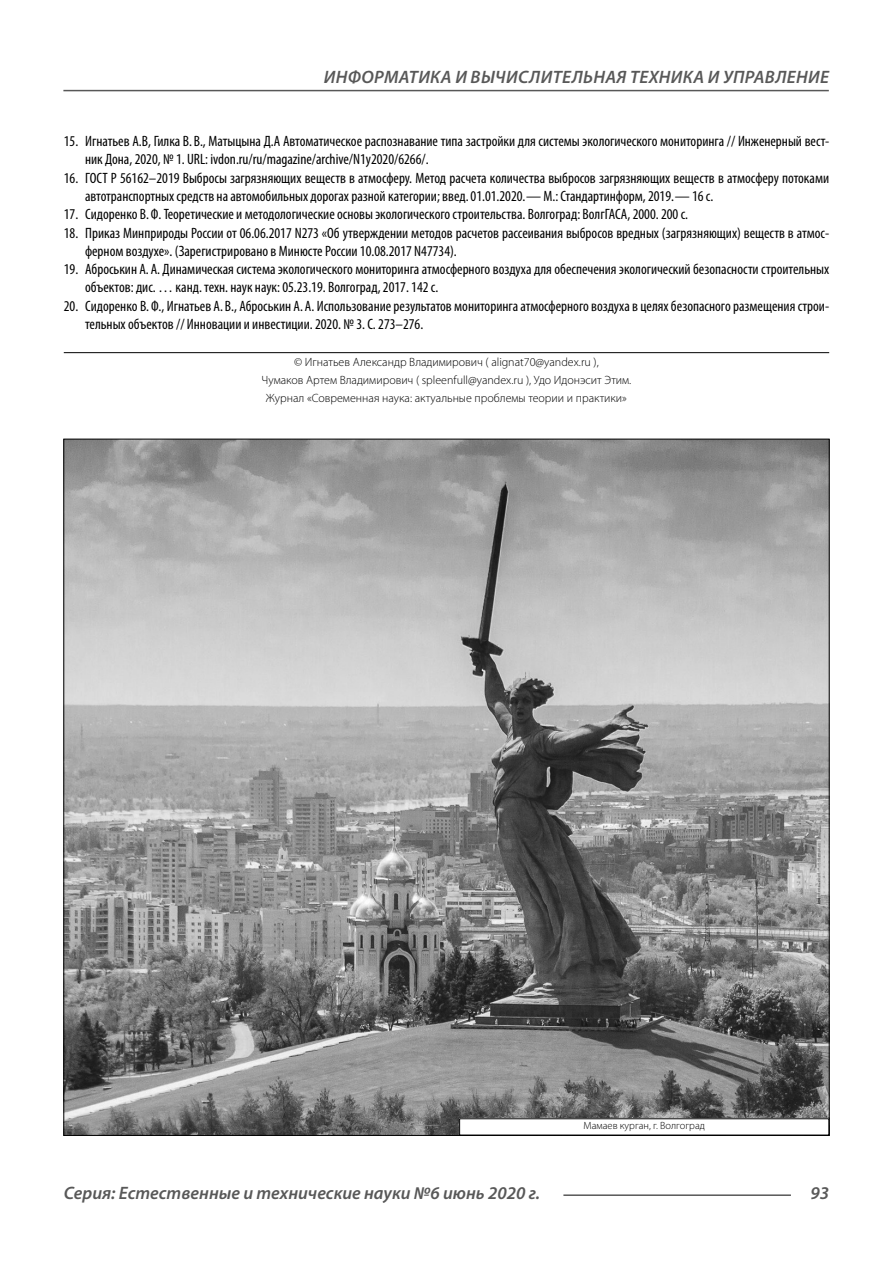
<style>
.page{position:relative;width:893px;height:1263px;background:#fff}
.page>*{position:absolute;margin:0;border:0;box-sizing:border-box;transform-origin:0 0}
.t1{font:italic 600 18px "Myriad Pro";color:#585858}
.t2{font:italic 600 18px "Myriad Pro";letter-spacing:.02em;color:#585858}
.t3{font:condensed 15px/18.3px "Myriad Pro";color:#000}
.t4{font:300 12px/18.3px "Myriad Pro";color:#000;text-align:center}
.t5{font:300 10.5px "Myriad Pro";color:#000}
</style>
<div class="page">
<hr style="left:64px;top:352px;width:765px;height:1px;background:#000">
<img style="left:65px;top:441px;width:763px;height:693px">
<div style="left:460px;top:1119px;width:369px;height:16px;background:#fff"></div>
<hr style="left:563px;top:1194px;width:228px;height:2px;background:#585858">
<hr style="left:63px;top:90px;width:766px;height:1px;background:#585858">
<p class="t2" style="left:324px;top:67px;width:507px">ИНФОРМАТИКА И ВЫЧИСЛИТЕЛЬНАЯ ТЕХНИКА И УПРАВЛЕНИЕ</p>
<p class="t3" style="left:85px;top:133px;width:746px;text-indent:-21px">15. Игнатьев А.В, Гилка В. В., Матыцына Д.А Автоматическое распознавание типа застройки для системы экологического мониторинга // Инженерный вест&shy;ник Дона, 2020, № 1. URL: ivdon.ru/ru/magazine/archive/N1y2020/6266/.</p>
<p class="t3" style="left:85px;top:170px;width:746px;text-indent:-21px">16. ГОСТ Р 56162–2019 Выбросы загрязняющих веществ в атмосферу. Метод расчета количества выбросов загрязняющих веществ в атмосферу потоками автотранспортных средств на автомобильных дорогах разной категории; введ. 01.01.2020. — М.: Стандартинформ, 2019. — 16 с.</p>
<p class="t3" style="left:64px;top:206px;width:626px">17. Сидоренко В. Ф. Теоретические и методологические основы экологического строительства. Волгоград: ВолгГАСА, 2000. 200 с.</p>
<p class="t3" style="left:85px;top:225px;width:746px;text-indent:-21px">18. Приказ Минприроды России от 06.06.2017 N273 «Об утверждении методов расчетов рассеивания выбросов вредных (загрязняющих) веществ в атмос&shy;ферном воздухе». (Зарегистрировано в Минюсте России 10.08.2017 N47734).</p>
<p class="t3" style="left:85px;top:261px;width:746px;text-indent:-21px">19. Аброськин А. А. Динамическая система экологического мониторинга атмосферного воздуха для обеспечения экологический безопасности строительных объектов: дис. … канд. техн. наук наук: 05.23.19. Волгоград, 2017. 142 с.</p>
<p class="t3" style="left:85px;top:298px;width:746px;text-indent:-21px">20. Сидоренко В. Ф., Игнатьев А. В., Аброськин А. А. Использование результатов мониторинга атмосферного воздуха в целях безопасного размещения строи&shy;тельных объектов // Инновации и инвестиции. 2020. № 3. С. 273–276.</p>
<p class="t4" style="left:262px;top:354px;width:371px">© Игнатьев Александр Владимирович ( alignat70@yandex.ru ),<br>Чумаков Артем Владимирович ( spleenfull@yandex.ru ), Удо Идонэсит Этим.<br>Журнал «Современная наука: актуальные проблемы теории и практики»</p>
<p class="t5" style="left:583px;top:1122px;width:123px">Мамаев курган, г. Волгоград</p>
<p class="t1" style="left:64px;top:1182px;width:478px">Серия: Естественные и технические науки №6 июнь 2020 г.</p>
<p class="t1" style="left:810px;top:1182px;width:20px">93</p>
</div>
